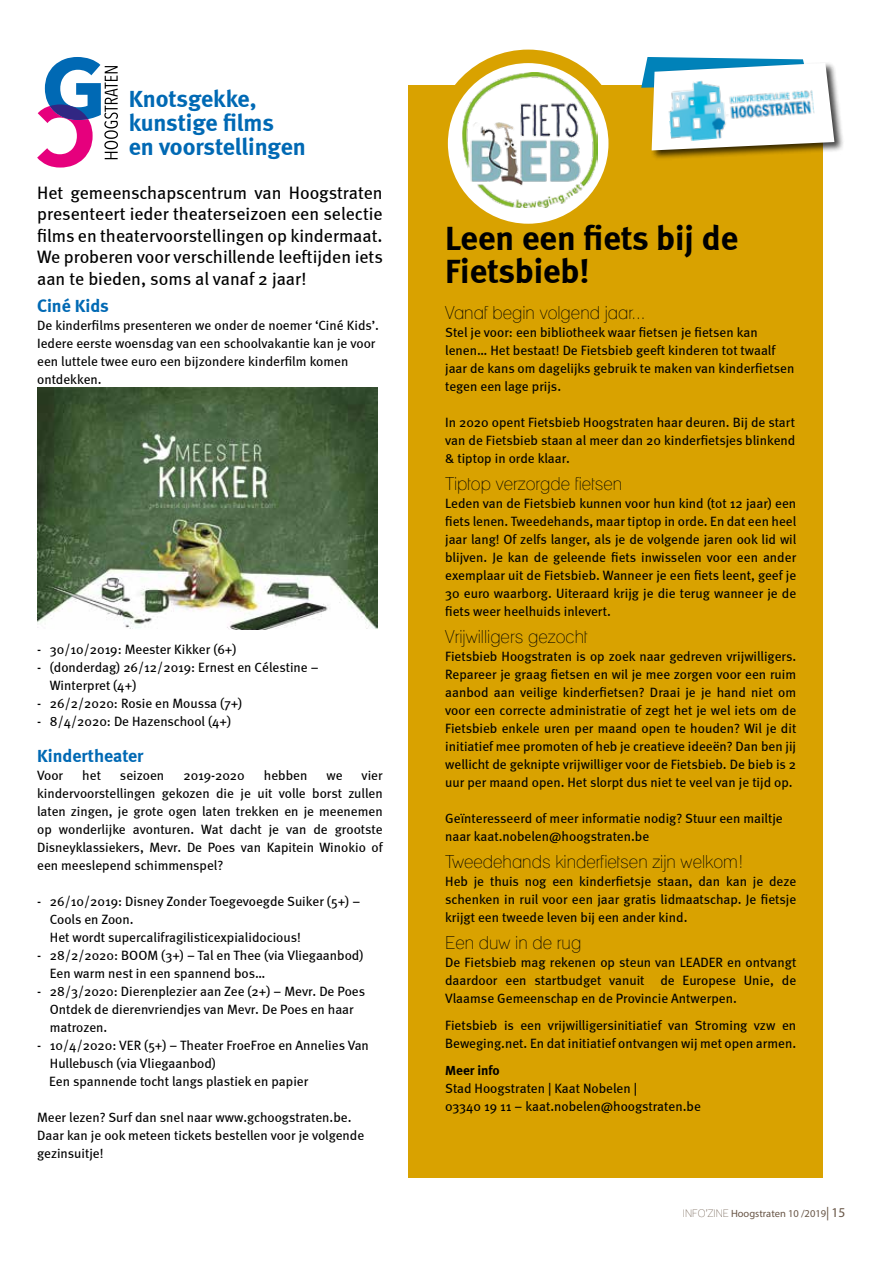
<style>
.page{position:relative;width:893px;height:1263px;background:#fff}
.page>*{position:absolute;margin:0;border:0;box-sizing:border-box;transform-origin:0 0}
.t1{font:700 34.5px/33px "Meta";color:#000}
.t2{font:700 24px/24px "Meta";color:#0069b4}
.t3{font:18px/21.6px "Meta";color:#000;text-align:justify}
.t4{font:condensed 18px "Lane";color:#000}
.t5{font:700 18px "Meta";color:#0069b4}
.t6{font:13.5px/18px "Meta";color:#000}
.t7{font:700 13.5px "Meta";color:#000}
.t8{font:10.5px "Myriad Pro";color:#685546}
.s1{font-family:"Lane";font-stretch:condensed}
.s2{font-size:13.5px}
</style>
<div class="page">
<div style="left:408px;top:85px;width:414px;height:1093px;background:#d9a200"></div>
<svg style="left:441px;top:56px;width:174px;height:174px;fill:#fff"></svg>
<div style="left:434px;top:50px;width:188px;height:187px;border:14px solid #d9a200;border-radius:50%"></div>
<img style="left:463px;top:73px;width:134px;height:134px">
<img style="left:37px;top:387px;width:340px;height:243px">
<svg style="left:37px;top:57px;width:81px;height:111px"></svg>
<div style="left:650px;top:61px;width:195px;height:100px;background:#000;opacity:.75"></div>
<svg style="left:641px;top:57px;width:193px;height:93px"></svg>
<img style="left:666px;top:71px;width:150px;height:72px">
<h2 class="t2" style="left:129px;top:87px;width:179px">Knotsgekke, kunstige films<br>en voorstellingen</h2>
<h3 class="t3" style="left:37px;top:181px;width:347px">Het gemeenschapscentrum van Hoogstraten presenteert ieder theaterseizoen een selectie films en theatervoorstellingen op kindermaat.<br>We proberen voor verschillende leeftijden iets aan te bieden, soms al vanaf 2 jaar!</h3>
<h3 class="t5" style="left:37px;top:295px;width:73px">Ciné Kids</h3>
<p class="t6" style="left:37px;top:316px;width:343px">De kinderfilms presenteren we onder de noemer ‘Ciné Kids’.<br>Iedere eerste woensdag van een schoolvakantie kan je voor een luttele twee euro een bijzondere kinderfilm komen ontdekken.</p>
<p class="t6" style="left:37px;top:640px;width:201px">- 30/10/2019: Meester Kikker (6+)</p>
<p class="t6" style="left:50px;top:658px;width:270px;text-indent:-13px">- (donderdag) 26/12/2019: Ernest en Célestine –<br>Winterpret (4+)</p>
<p class="t6" style="left:37px;top:694px;width:207px">- 26/2/2020: Rosie en Moussa (7+)</p>
<p class="t6" style="left:37px;top:712px;width:195px">- 8/4/2020: De Hazenschool (4+)</p>
<h3 class="t5" style="left:37px;top:745px;width:108px">Kindertheater</h3>
<p class="t6" style="left:37px;top:766px;width:28px">Voor</p>
<p class="t6" style="left:82px;top:766px;width:20px">het</p>
<p class="t6" style="left:120px;top:766px;width:46px">seizoen</p>
<p class="t6" style="left:183px;top:766px;width:63px">2019-2020</p>
<p class="t6" style="left:264px;top:766px;width:45px">hebben</p>
<p class="t6" style="left:326px;top:766px;width:18px">we</p>
<p class="t6" style="left:37px;top:766px;width:347px;text-align:justify;text-indent:324px">vier kindervoorstellingen gekozen die je uit volle borst zullen laten zingen, je grote ogen laten trekken en je meenemen op wonderlijke avonturen. Wat dacht je van de grootste Disneyklassiekers, Mevr. De Poes van Kapitein Winokio of een meeslepend schimmenspel?</p>
<p class="t6" style="left:50px;top:892px;width:312px;text-indent:-13px">- 26/10/2019: Disney Zonder Toegevoegde Suiker (5+) –<br>Cools en Zoon.<br>Het wordt supercalifragilisticexpialidocious!</p>
<p class="t6" style="left:50px;top:946px;width:315px;text-indent:-13px">- 28/2/2020: BOOM (3+) – Tal en Thee (via Vliegaanbod)<br>Een warm nest in een spannend bos…</p>
<p class="t6" style="left:50px;top:982px;width:317px;text-indent:-13px">- 28/3/2020: Dierenplezier aan Zee (2+) – Mevr. De Poes<br>Ontdek de dierenvriendjes van Mevr. De Poes en haar matrozen.</p>
<p class="t6" style="left:49px;top:1036px;width:321px;text-indent:-12px">- 10/4/2020: VER (5+) – Theater FroeFroe en Annelies Van<br>Hullebusch (via Vliegaanbod)<br>Een spannende tocht langs plastiek en papier</p>
<p class="t6" style="left:37px;top:1108px;width:329px">Meer lezen? Surf dan snel naar www.gchoogstraten.be.<br>Daar kan je ook meteen tickets bestellen voor je volgende gezinsuitje!</p>
<h1 class="t1" style="left:445px;top:221px;width:294px">Leen een fiets bij de<br>Fietsbieb!</h1>
<h3 class="t4" style="left:445px;top:302px;width:202px">Vanaf begin volgend jaar...</h3>
<p class="t6" style="left:445px;top:323px;width:351px">Stel je voor: een bibliotheek waar fietsen je fietsen kan lenen… Het bestaat! De Fietsbieb geeft kinderen tot twaalf jaar de kans om dagelijks gebruik te maken van kinderfietsen tegen een lage prijs.</p>
<p class="t6" style="left:445px;top:413px;width:352px;text-align:justify">In 2020 opent Fietsbieb Hoogstraten haar deuren. Bij de start van de Fietsbieb staan al meer dan 20 kinderfietsjes blinkend &amp; tiptop in orde klaar.</p>
<h3 class="t4" style="left:445px;top:473px;width:178px">Tiptop verzorgde fietsen</h3>
<p class="t6" style="left:445px;top:494px;width:353px;text-align:justify">Leden van de Fietsbieb kunnen voor hun kind (tot 12 jaar) een fiets lenen. Tweedehands, maar tiptop in orde. En dat een heel jaar lang! Of zelfs langer, als je de volgende jaren ook lid wil blijven. Je kan de geleende fiets inwisselen voor een ander exemplaar uit de Fietsbieb. Wanneer je een fiets leent, geef je 30 euro waarborg. Uiteraard krijg je die terug wanneer je de fiets weer heelhuids inlevert.</p>
<h3 class="t4" style="left:445px;top:626px;width:144px">Vrijwilligers gezocht</h3>
<p class="t6" style="left:445px;top:647px;width:353px;text-align:justify">Fietsbieb Hoogstraten is op zoek naar gedreven vrijwilligers.<br>Repareer je graag fietsen en wil je mee zorgen voor een ruim aanbod aan veilige kinderfietsen? Draai je je hand niet om voor een correcte administratie of zegt het je wel iets om de Fietsbieb enkele uren per maand open te houden? Wil je dit initiatief mee promoten of heb je creatieve ideeën? Dan ben jij wellicht de geknipte vrijwilliger voor de Fietsbieb. De bieb is 2 uur per maand open. Het slorpt dus niet te veel van je tijd op.</p>
<p class="t6" style="left:445px;top:809px;width:339px">Geïnteresseerd of meer informatie nodig? Stuur een mailtje naar kaat.nobelen@hoogstraten.be</p>
<h3 class="t4" style="left:445px;top:851px;width:300px">Tweedehands kinderfietsen zijn welkom!</h3>
<p class="t6" style="left:445px;top:872px;width:352px;text-align:justify">Heb je thuis nog een kinderfietsje staan, dan kan je deze schenken in ruil voor een jaar gratis lidmaatschap. Je fietsje krijgt een tweede leven bij een ander kind.</p>
<h3 class="t4" style="left:445px;top:932px;width:138px">Een duw in de rug</h3>
<p class="t6" style="left:445px;top:953px;width:353px;text-align:justify">De Fietsbieb mag rekenen op steun van LEADER en ontvangt daardoor een startbudget vanuit de Europese Unie, de Vlaamse Gemeenschap en de Provincie Antwerpen.</p>
<p class="t6" style="left:445px;top:1016px;width:353px">Fietsbieb is een vrijwilligersinitiatief van Stroming vzw en<br>Beweging.net. En dat initiatief ontvangen wij met open armen.</p>
<p class="t7" style="left:445px;top:1062px;width:56px">Meer info</p>
<p class="t6" style="left:445px;top:1079px;width:257px">Stad Hoogstraten | Kaat Nobelen |<br>03340 19 11 – kaat.nobelen@hoogstraten.be</p>
<p class="t8" style="left:683px;top:1207px;width:164px"><span class="s1">INFO’ZINE</span> Hoogstraten 10 /2019<span class="s2">| 15</span></p>
</div>
